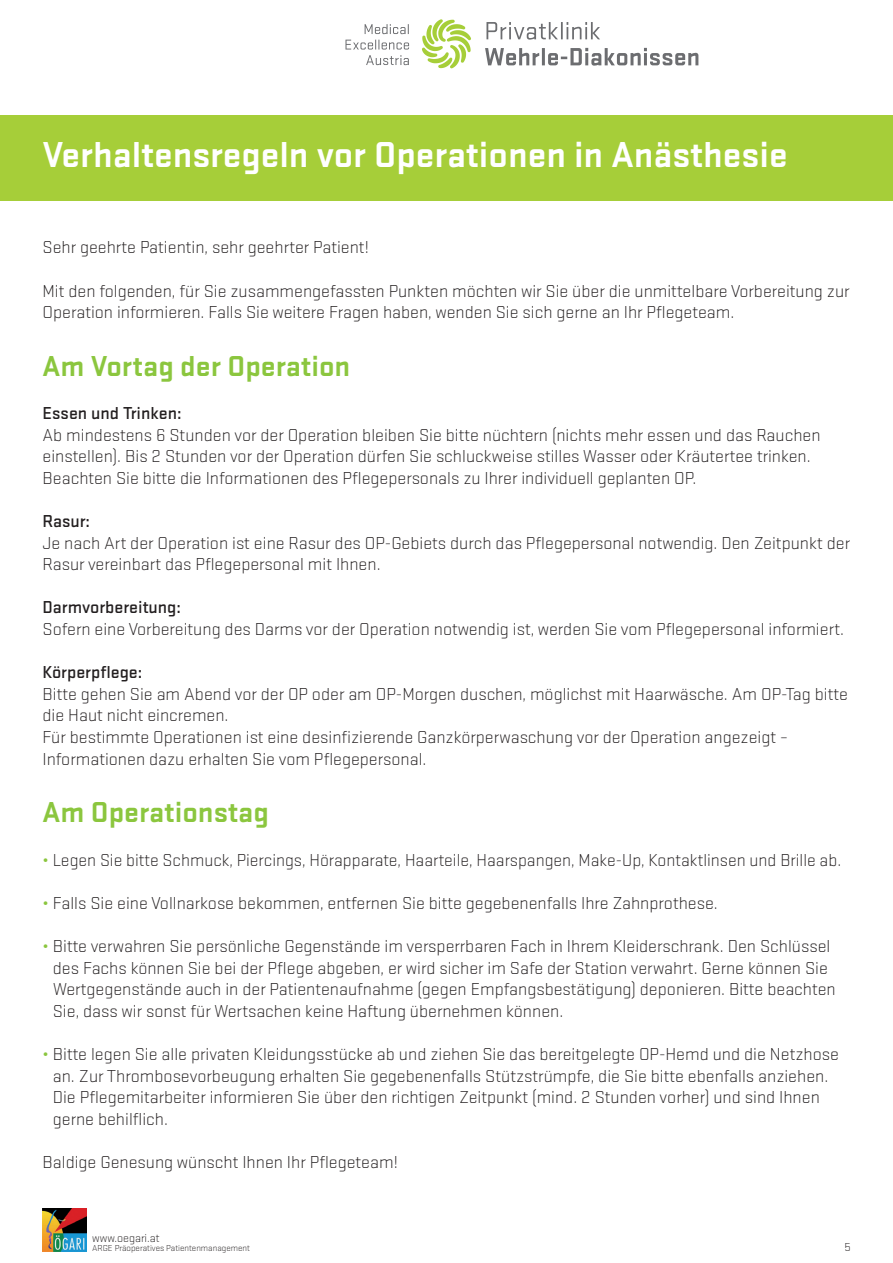
<style>
.page{position:relative;width:893px;height:1263px;background:#fff}
.page>*{position:absolute;margin:0;border:0;box-sizing:border-box;transform-origin:0 0}
.t1{font:700 37.5px "Stratum 2";color:#fff}
.t2{font:700 30px "Stratum 2";color:#8bc63e}
.t3{font:300 18px/21.6px "Stratum 2";color:#231f20}
.t4{font:500 18px "Stratum 2";color:#231f20}
.t5{font:300 12px "Stratum 2";color:#231f20}
.t6{font:300 9px "Stratum 2";color:#231f20}
.s1{font-weight:400;color:#8bc63e}
</style>
<div class="page">
<div style="left:0;top:115px;width:893px;height:85px;background:#a6ce39"></div>
<svg style="left:422px;top:19px;width:49px;height:49px"></svg>
<svg style="left:345px;top:40px;width:64px;height:25px"></svg>
<svg style="left:365px;top:24px;width:44px;height:10px"></svg>
<svg style="left:485px;top:48px;width:213px;height:18px"></svg>
<svg style="left:486px;top:22px;width:114px;height:18px"></svg>
<img style="left:43px;top:1209px;width:44px;height:42px">
<h1 class="t1" style="left:43px;top:129px;width:747px">Verhaltensregeln vor Operationen in Anästhesie</h1>
<p class="t3" style="left:43px;top:236px;width:328px">Sehr geehrte Patientin, sehr geehrter Patient!</p>
<p class="t3" style="left:43px;top:279px;width:808px">Mit den folgenden, für Sie zusammengefassten Punkten möchten wir Sie über die unmittelbare Vorbereitung zur<br>Operation informieren. Falls Sie weitere Fragen haben, wenden Sie sich gerne an Ihr Pflegeteam.</p>
<h2 class="t2" style="left:43px;top:345px;width:309px">Am Vortag der Operation</h2>
<p class="t4" style="left:43px;top:401px;width:141px">Essen und Trinken:</p>
<p class="t3" style="left:43px;top:423px;width:779px">Ab mindestens 6 Stunden vor der Operation bleiben Sie bitte nüchtern (nichts mehr essen und das Rauchen einstellen). Bis 2 Stunden vor der Operation dürfen Sie schluckweise stilles Wasser oder Kräutertee trinken.<br>Beachten Sie bitte die Informationen des Pflegepersonals zu Ihrer individuell geplanten OP.</p>
<p class="t4" style="left:43px;top:509px;width:49px">Rasur:</p>
<p class="t3" style="left:43px;top:531px;width:809px">Je nach Art der Operation ist eine Rasur des OP-Gebiets durch das Pflegepersonal notwendig. Den Zeitpunkt der<br>Rasur vereinbart das Pflegepersonal mit Ihnen.</p>
<p class="t4" style="left:43px;top:595px;width:140px">Darmvorbereitung:</p>
<p class="t3" style="left:43px;top:618px;width:803px">Sofern eine Vorbereitung des Darms vor der Operation notwendig ist, werden Sie vom Pflegepersonal informiert.</p>
<p class="t4" style="left:43px;top:660px;width:101px">Körperpflege:</p>
<p class="t3" style="left:43px;top:683px;width:807px">Bitte gehen Sie am Abend vor der OP oder am OP-Morgen duschen, möglichst mit Haarwäsche. Am OP-Tag bitte die Haut nicht eincremen.<br>Für bestimmte Operationen ist eine desinfizierende Ganzkörperwaschung vor der Operation angezeigt – Informationen dazu erhalten Sie vom Pflegepersonal.</p>
<h2 class="t2" style="left:43px;top:792px;width:228px">Am Operationstag</h2>
<p class="t3" style="left:43px;top:848px;width:800px"><span class="s1">•</span> Legen Sie bitte Schmuck, Piercings, Hörapparate, Haarteile, Haarspangen, Make-Up, Kontaktlinsen und Brille ab.</p>
<p class="t3" style="left:43px;top:891px;width:677px"><span class="s1">•</span> Falls Sie eine Vollnarkose bekommen, entfernen Sie bitte gegebenenfalls Ihre Zahnprothese.</p>
<p class="t3" style="left:53px;top:935px;width:784px;text-indent:-10px"><span class="s1">•</span> Bitte verwahren Sie persönliche Gegenstände im versperrbaren Fach in Ihrem Kleiderschrank. Den Schlüssel des Fachs können Sie bei der Pflege abgeben, er wird sicher im Safe der Station verwahrt. Gerne können Sie Wertgegenstände auch in der Patientenaufnahme (gegen Empfangsbestätigung) deponieren. Bitte beachten Sie, dass wir sonst für Wertsachen keine Haftung übernehmen können.</p>
<p class="t3" style="left:53px;top:1043px;width:788px;text-indent:-10px"><span class="s1">•</span> Bitte legen Sie alle privaten Kleidungsstücke ab und ziehen Sie das bereitgelegte OP-Hemd und die Netzhose an. Zur Thrombosevorbeugung erhalten Sie gegebenenfalls Stützstrümpfe, die Sie bitte ebenfalls anziehen.<br>Die Pflegemitarbeiter informieren Sie über den richtigen Zeitpunkt (mind. 2 Stunden vorher) und sind Ihnen gerne behilflich.</p>
<p class="t3" style="left:43px;top:1151px;width:357px">Baldige Genesung wünscht Ihnen Ihr Pflegeteam!</p>
<p class="t5" style="left:92px;top:1231px;width:69px">www.oegari.at</p>
<p class="t6" style="left:92px;top:1243px;width:159px">ARGE Präoperatives Patientenmanagement</p>
<p class="t5" style="left:845px;top:1239px;width:8px">5</p>
</div>
